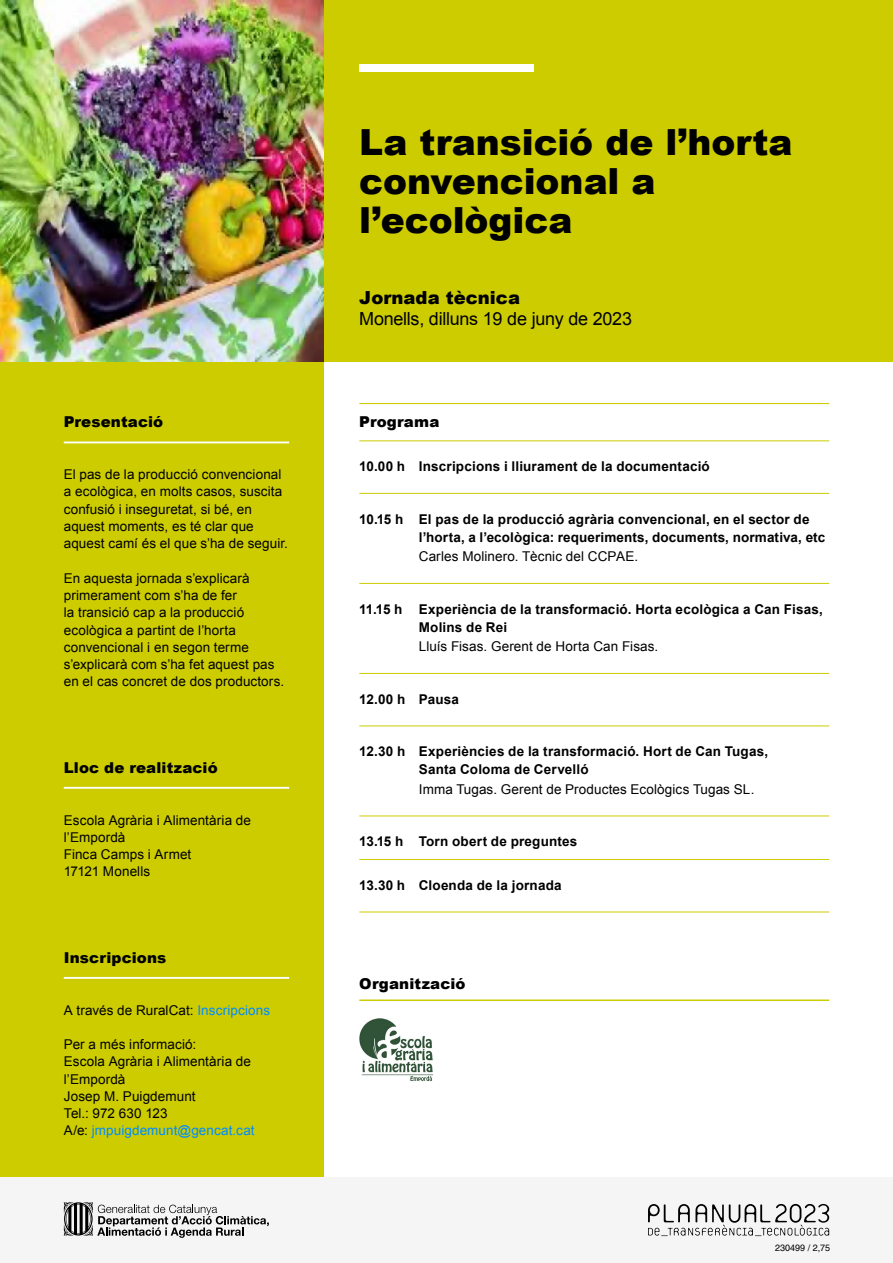
<style>
.page{position:relative;width:893px;height:1263px;background:#fff}
.page>*{position:absolute;margin:0;border:0;box-sizing:border-box;transform-origin:0 0}
.t1{font:900 36px/39px "Arial";color:#000}
.t2{font:18px/21px "Arial";letter-spacing:-.015em;color:#000}
.t3{font:900 15px "Arial";letter-spacing:.01em;color:#000}
.P4{font:13.5px/17.2px "Arial";letter-spacing:.005em;color:#000}
.P1{font:700 13.5px/18px "Arial";letter-spacing:.01em;color:#000}
.P2{font:13.5px "Arial";letter-spacing:.01em;color:#000}
.P4-2{font:13.5px "Arial";letter-spacing:.005em;color:#008cff}
.t4{font:9px "Helvetica";color:#000}
.s1{color:#008cff}
.s2{color:#000}
.s3{font-weight:900}
</style>
<div class="page">
<div style="left:0;top:361px;width:323px;height:817px;background:#cc0"></div>
<div style="left:323px;top:0;width:570px;height:361px;background:#cc0"></div>
<div style="left:0;top:1178px;width:893px;height:85px;background:#f5f5f5"></div>
<svg style="left:64px;top:1202px;width:205px;height:36px"></svg>
<div style="left:359px;top:64px;width:175px;height:7px;background:#fff"></div>
<svg style="left:648px;top:1204px;width:181px;height:32px"></svg>
<hr style="left:359px;top:403px;width:470px;height:1px;background:#cc0">
<hr style="left:359px;top:440px;width:470px;height:1px;background:#cc0">
<hr style="left:359px;top:493px;width:470px;height:1px;background:#cc0">
<hr style="left:359px;top:583px;width:470px;height:1px;background:#cc0">
<hr style="left:359px;top:673px;width:470px;height:1px;background:#cc0">
<hr style="left:359px;top:725px;width:470px;height:1px;background:#cc0">
<hr style="left:359px;top:815px;width:470px;height:1px;background:#cc0">
<hr style="left:359px;top:859px;width:470px;height:1px;background:#cc0">
<hr style="left:359px;top:912px;width:470px;height:1px;background:#cc0">
<hr style="left:64px;top:441px;width:225px;height:2px;background:#fff">
<hr style="left:64px;top:787px;width:225px;height:2px;background:#fff">
<hr style="left:64px;top:977px;width:225px;height:2px;background:#fff">
<hr style="left:359px;top:999px;width:470px;height:2px;background:#cc0">
<img style="left:0;top:0;width:323px;height:361px">
<img style="left:359px;top:1018px;width:73px;height:63px">
<h6 class="t3" style="left:64px;top:411px;width:101px">Presentació</h6>
<p class="P4" style="left:64px;top:466px;width:226px">El pas de la producció convencional a ecològica, en molts casos, suscita confusió i inseguretat, si bé, en aquest moments, es té clar que aquest camí és el que s’ha de seguir.</p>
<p class="P4" style="left:64px;top:569px;width:222px">En aquesta jornada s’explicarà primerament com s’ha de fer<br>la transició cap a la producció ecològica a partint de l’horta convencional i en segon terme s’explicarà com s’ha fet aquest pas en el cas concret de dos productors.</p>
<h6 class="t3" style="left:64px;top:756px;width:155px">Lloc de realització</h6>
<p class="P4" style="left:64px;top:811px;width:189px">Escola Agrària i Alimentària de l’Empordà</p>
<p class="P4" style="left:64px;top:846px;width:129px">Finca Camps i Armet</p>
<p class="P4" style="left:64px;top:863px;width:88px">17121 Monells</p>
<h6 class="t3" style="left:64px;top:947px;width:104px">Inscripcions</h6>
<p class="P4" style="left:64px;top:1001px;width:208px">A través de RuralCat: <span class="s1">Inscripcions</span></p>
<p class="P4" style="left:64px;top:1036px;width:134px">Per a més informació:</p>
<p class="P4" style="left:64px;top:1053px;width:189px">Escola Agrària i Alimentària de l’Empordà</p>
<p class="P4" style="left:64px;top:1088px;width:133px">Josep M. Puigdemunt</p>
<p class="P4" style="left:64px;top:1105px;width:105px">Tel.: 972 630 123</p>
<p class="P4-2" style="left:64px;top:1122px;width:192px"><span class="s2">A/e:</span> jmpuigdemunt@gencat.cat</p>
<h1 class="t1" style="left:359px;top:122px;width:435px">La transició de l’horta convencional a l’ecològica</h1>
<h3 class="t2" style="left:359px;top:288px;width:274px"><span class="s3">Jornada tècnica<br></span>Monells, dilluns 19 de juny de 2023</h3>
<h4 class="t3" style="left:359px;top:411px;width:82px">Programa</h4>
<p class="P1" style="left:359px;top:458px;width:352px">10.00 h Inscripcions i lliurament de la documentació</p>
<p class="P1" style="left:419px;top:510px;width:408px;text-indent:-60px">10.15 h El pas de la producció agrària convencional, en el sector de l’horta, a l’ecològica: requeriments, documents, normativa, etc</p>
<p class="P2" style="left:419px;top:547px;width:221px">Carles Molinero. Tècnic del CCPAE.</p>
<p class="P1" style="left:419px;top:600px;width:405px;text-indent:-60px">11.15 h Experiència de la transformació. Horta ecològica a Can Fisas,<br>Molins de Rei</p>
<p class="P2" style="left:419px;top:637px;width:241px">Lluís Fisas. Gerent de Horta Can Fisas.</p>
<p class="P1" style="left:359px;top:690px;width:101px">12.00 h Pausa</p>
<p class="P1" style="left:419px;top:743px;width:351px;text-indent:-60px">12.30 h Experiències de la transformació. Hort de Can Tugas,<br>Santa Coloma de Cervelló</p>
<p class="P2" style="left:419px;top:780px;width:337px">Imma Tugas. Gerent de Productes Ecològics Tugas SL.</p>
<p class="P1" style="left:359px;top:833px;width:220px">13.15 h Torn obert de preguntes</p>
<p class="P1" style="left:359px;top:876px;width:204px">13.30 h Cloenda de la jornada</p>
<h5 class="t3" style="left:359px;top:973px;width:108px">Organització</h5>
<p class="t4" style="left:775px;top:1243px;width:57px">230499 / 2,75</p>
</div>
